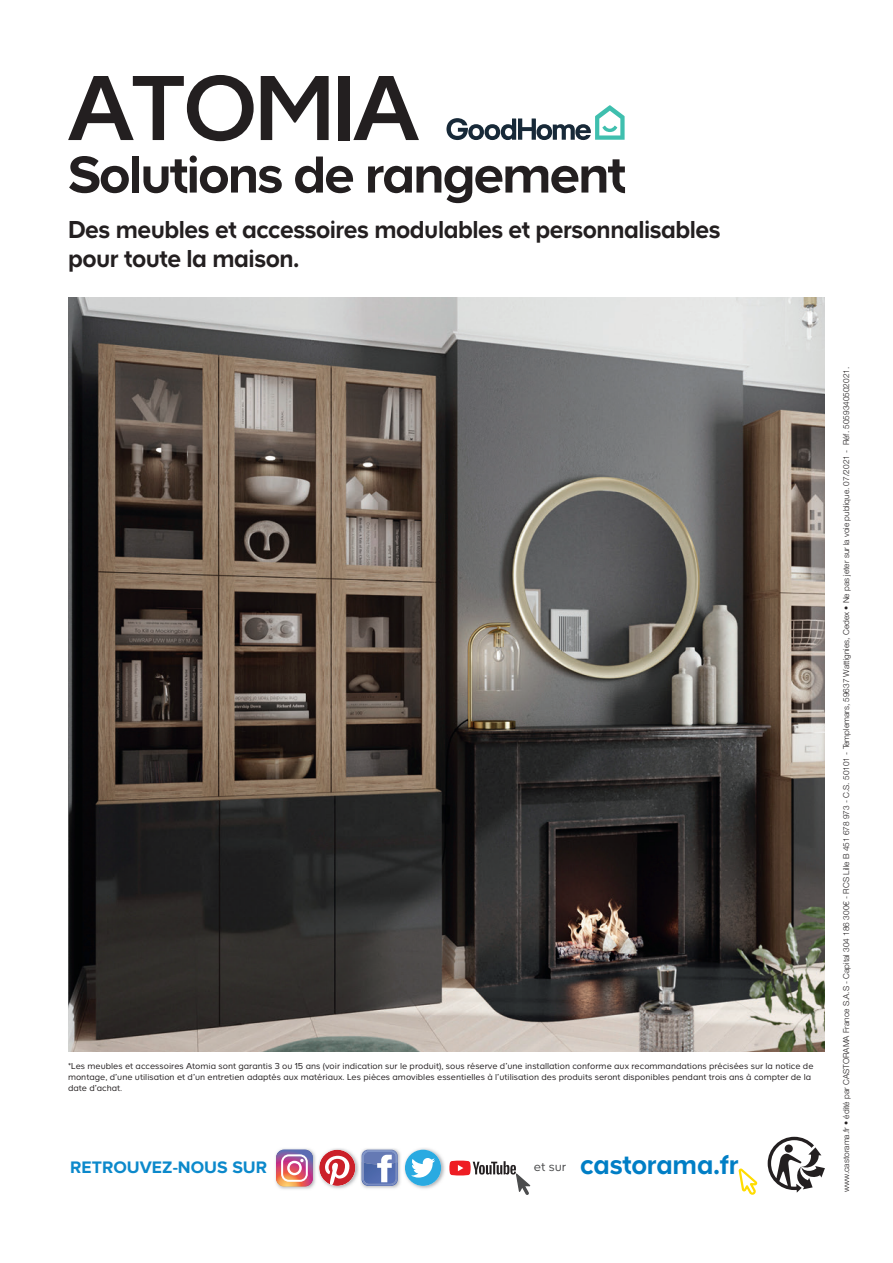
<style>
.page{position:relative;width:893px;height:1263px;background:#fff}
.page>*{position:absolute;margin:0;border:0;box-sizing:border-box;transform-origin:0 0}
.t1{font:500 96px "Casto";letter-spacing:-.04em;color:#231f20}
.t2{font:700 54px "Casto";letter-spacing:-.04em;color:#231f20}
.t3{font:700 28.2px "Casto";letter-spacing:-.01em;color:#007ec5;scale:.95 1}
.t4{font:700 25.5px/28.5px "Casto";letter-spacing:-.02em;color:#231f20;scale:.95 1}
.t5{font:700 17.25px "Casto";color:#0c89cb}
.t6{font:9px/10.8px "Casto";color:#231f20}
.t7{font:300 8.25px "Helvetica Neue LT Std";color:#231f20}
.s1{font-weight:400;font-size:12.75px;color:#4b4c4d}
</style>
<div class="page">
<img style="left:68px;top:298px;width:757px;height:754px">
<svg style="left:768px;top:1137px;width:57px;height:55px"></svg>
<img style="left:275px;top:1148px;width:170px;height:42px">
<svg style="left:362px;top:1150px;width:36px;height:36px"></svg>
<div style="left:405px;top:1150px;width:36px;height:36px;background:#2aaae1;border-radius:18px"></div>
<svg style="left:411px;top:1158px;width:24px;height:19px"></svg>
<svg style="left:449px;top:1160px;width:81px;height:35px"></svg>
<img style="left:359px;top:1147px;width:1px;height:43px">
<svg style="left:319px;top:1150px;width:36px;height:36px"></svg>
<img style="left:317px;top:1147px;width:1px;height:43px">
<svg style="left:276px;top:1150px;width:37px;height:36px"></svg>
<svg style="left:739px;top:1168px;width:18px;height:27px"></svg>
<svg style="left:446px;top:105px;width:179px;height:35px"></svg>
<h1 class="t1" style="left:68px;top:52px;width:353px">ATOMIA</h1>
<h2 class="t2" style="left:68px;top:143px;width:560px">Solutions de rangement</h2>
<h3 class="t4" style="left:68px;top:215px;width:688px">Des meubles et accessoires modulables et personnalisables pour toute la maison.</h3>
<p class="t6" style="left:68px;top:1060px;width:747px">*Les meubles et accessoires Atomia sont garantis 3 ou 15 ans (voir indication sur le produit), sous réserve d’une installation conforme aux recommandations précisées sur la notice de montage, d’une utilisation et d’un entretien adaptés aux matériaux. Les pièces amovibles essentielles à l’utilisation des produits seront disponibles pendant trois ans à compter de la date d’achat.</p>
<h3 class="t5" style="left:70px;top:1157px;width:198px">RETROUVEZ-NOUS SUR</h3>
<h3 class="t3" style="left:534px;top:1148px;width:217px"><span class="s1">et sur</span> castorama.fr</h3>
<p class="t7" style="left:841px;top:1192px;width:827px;rotate:-90deg">www.castorama.fr • édité par CASTORAMA France S.A.S - Capital 304 186 300€ - RCS Lille B 451 678 973 - C.S. 50101 - Templemars, 59637 Wattignies, Cedex • Ne pas jeter sur la voie publique. 07/2021 - Réf. 5059340502021.</p>
</div>
